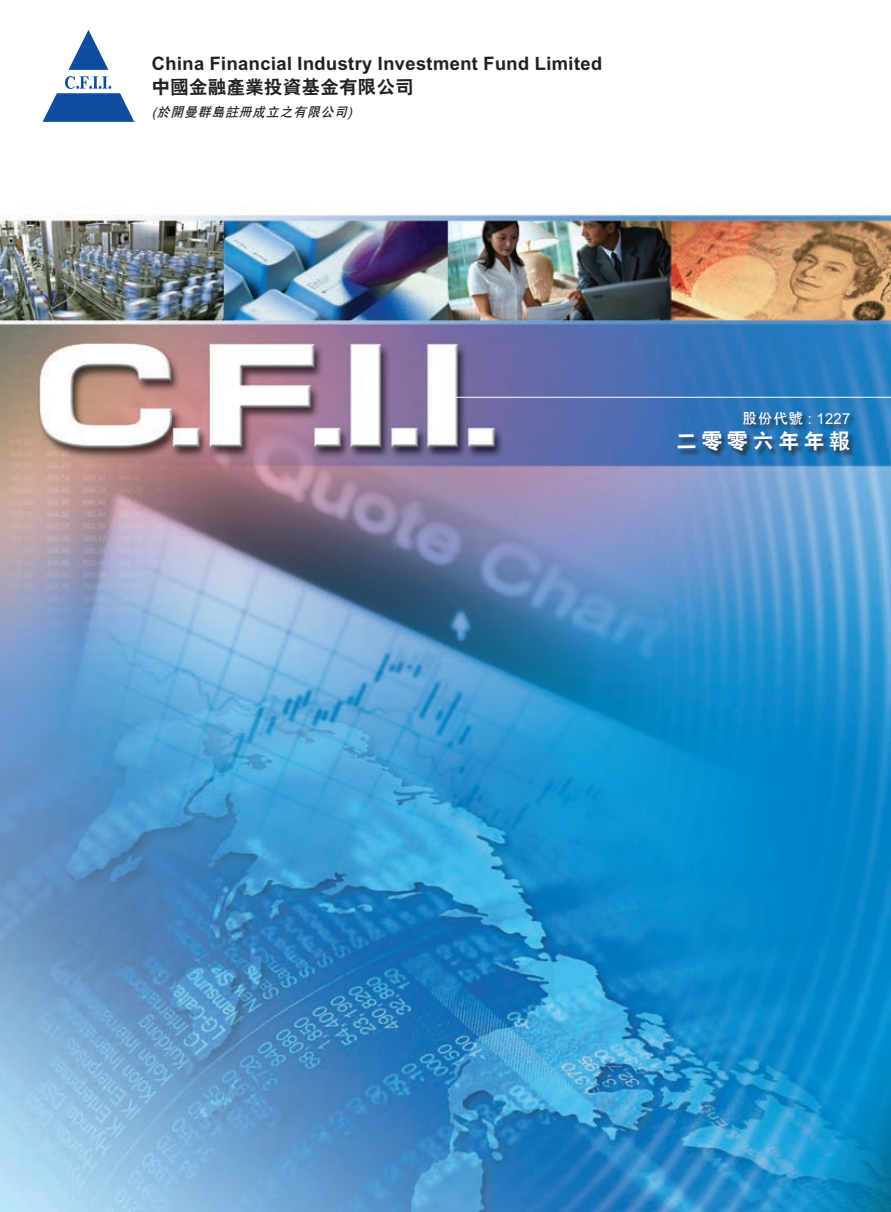
<style>
.page{position:relative;width:891px;height:1212px;background:#fff}
.page>*{position:absolute;margin:0;border:0;box-sizing:border-box;transform-origin:0 0}
.t1{font:800 21px "C Hei 2";color:#fff}
.t2{font:800 18.45px "C Hei 2";color:#231f20}
.t3{font:700 15px "C Hei 2";color:#fff}
.t4{font:italic 700 13.35px "C Hei 2";color:#231f20}
</style>
<div class="page">
<img style="left:0;top:69px;width:891px;height:1143px">
<hr style="left:442px;top:397px;width:449px;height:1px;background:#fff">
<svg style="left:68px;top:30px;width:40px;height:40px"></svg>
<svg style="left:43px;top:76px;width:91px;height:46px"></svg>
<div style="left:677px;top:411px;width:179px;height:47px;background:#231f20;opacity:.75"></div>
<svg style="left:347px;top:107px;width:6px;height:12px"></svg>
<svg style="left:152px;top:107px;width:6px;height:12px"></svg>
<p class="t2" style="left:152px;top:54px;width:142px;rotate:-1deg">China Financial</p>
<p class="t2" style="left:152px;top:80px;width:263px;rotate:-1deg">中國金融產業投資基金有限公司</p>
<p class="t2" style="left:483px;top:54px;width:120px;rotate:-1deg">Fund Limited</p>
<p class="t2" style="left:297px;top:55px;width:182px;rotate:-1deg">Industry Investment</p>
<p class="t4" style="left:156px;top:106px;width:192px;rotate:-1deg">於開曼群島註冊成立之有限公司</p>
<p class="t3" style="left:742px;top:412px;width:109px;rotate:-1deg">股份代號 : 1227</p>
<p class="t1" style="left:676px;top:432px;width:176px;rotate:-1deg">二零零六年年報</p>
</div>
